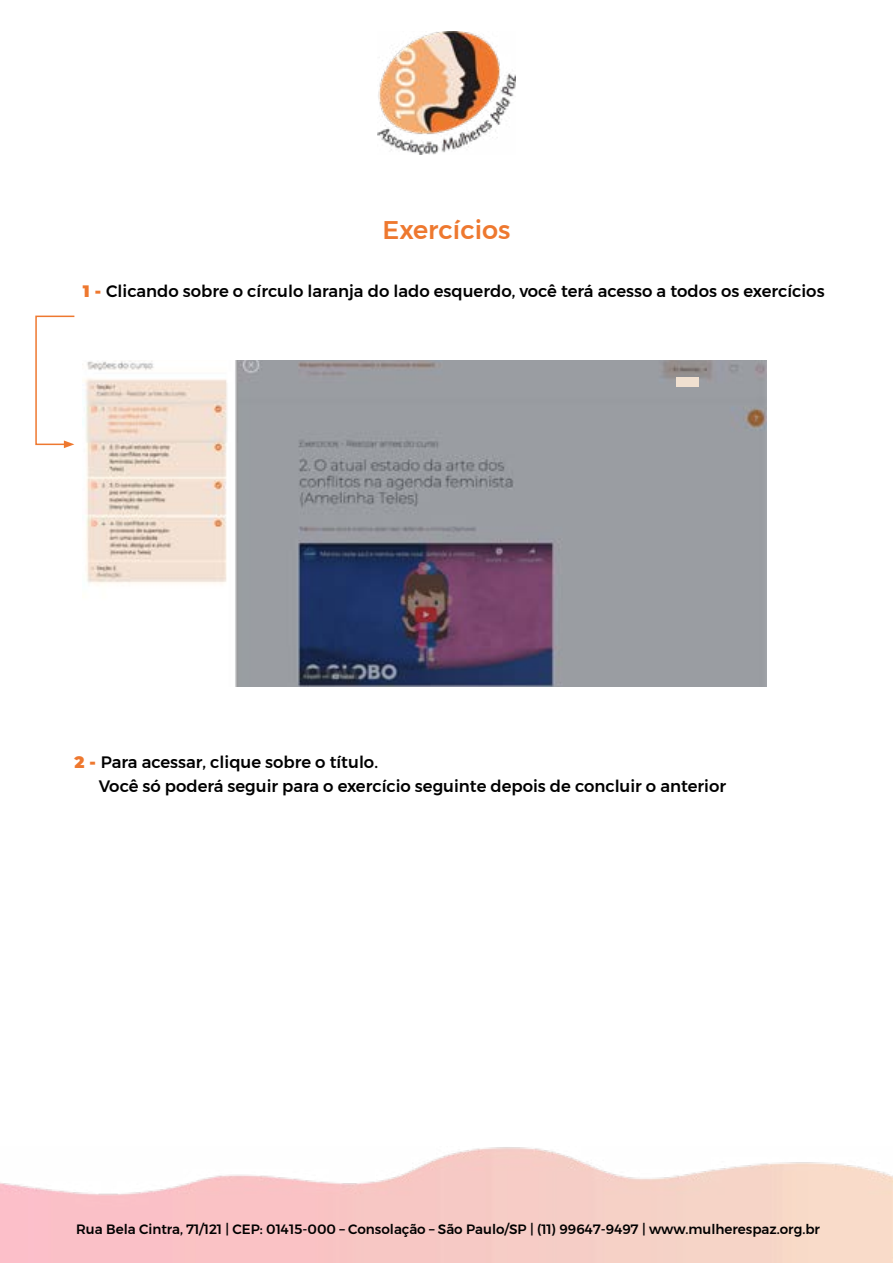
<style>
.page{position:relative;width:893px;height:1263px;background:#fff}
.page>*{position:absolute;margin:0;border:0;box-sizing:border-box;transform-origin:0 0}
.t1{font:500 25.5px "Montserrat";color:#ee782f}
.t2{font:500 16.5px/24px "Montserrat";color:#000}
.t3{font:500 13.5px "Montserrat";color:#000}
.s1{font-weight:900;color:#ee782f}
</style>
<div class="page">
<img style="left:378px;top:32px;width:137px;height:122px">
<img style="left:83px;top:361px;width:684px;height:325px">
<svg style="left:35px;top:315px;width:40px;height:133px"></svg>
<div style="left:676px;top:377px;width:23px;height:10px;background:#f0e0d0"></div>
<h1 class="t1" style="left:382px;top:210px;width:129px">Exercícios</h1>
<p class="t2" style="left:83px;top:279px;width:743px"><span class="s1">1 -</span> Clicando sobre o círculo laranja do lado esquerdo, você terá acesso a todos os exercícios</p>
<p class="t2" style="left:99px;top:750px;width:629px;text-indent:-24px"><span class="s1">2 -</span> Para acessar, clique sobre o título.<br>Você só poderá seguir para o exercício seguinte depois de concluir o anterior</p>
<p class="t3" style="left:76px;top:1219px;width:745px">Rua Bela Cintra, 71/121 | CEP: 01415-000 – Consolação – São Paulo/SP | (11) 99647-9497 | www.mulherespaz.org.br</p>
</div>
